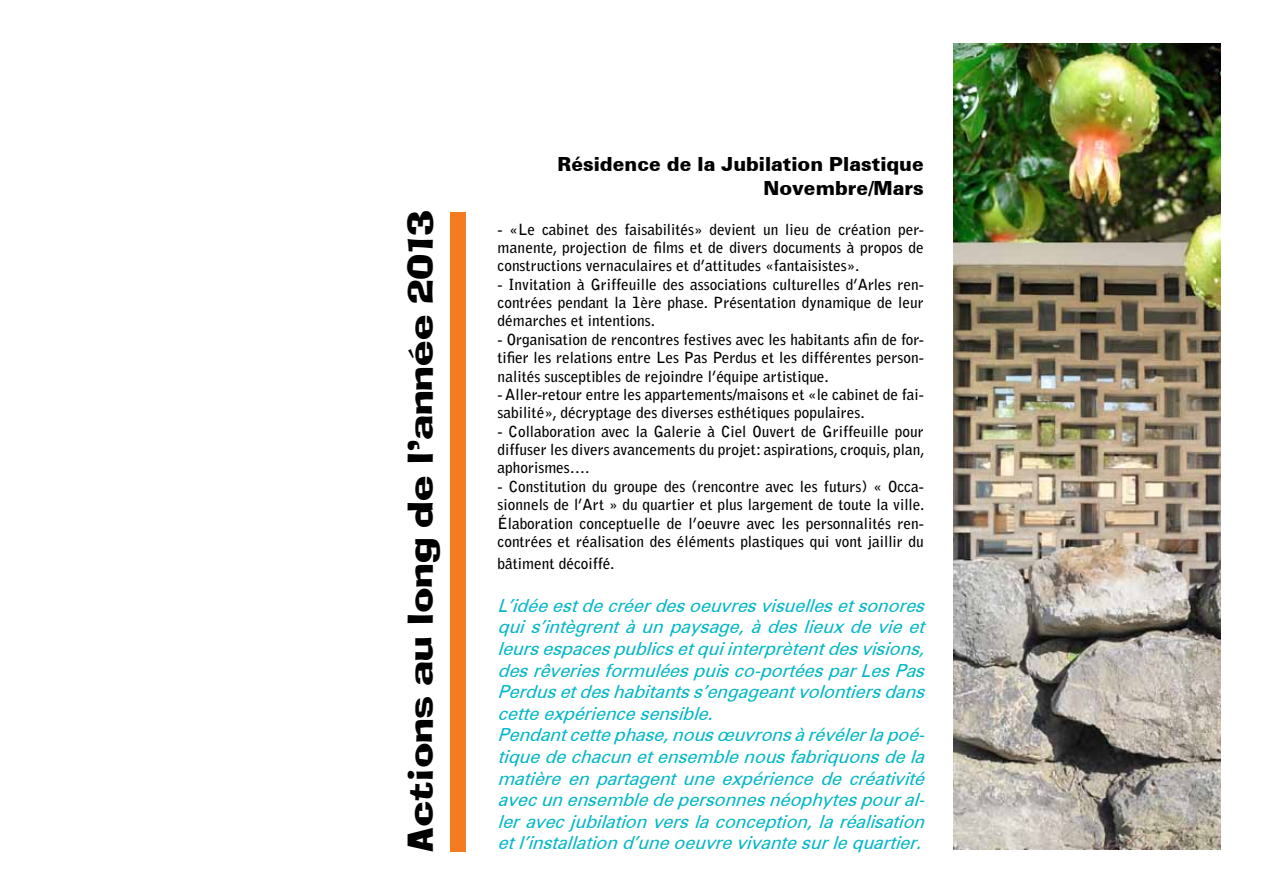
<style>
.page{position:relative;width:1263px;height:893px;background:#fff}
.page>*{position:absolute;margin:0;border:0;box-sizing:border-box;transform-origin:0 0}
.t1{font:33px "Blox";color:#000}
.t2{font:700 19.5px/23.4px "Obelisk";color:#000;text-align:right}
.t3{font:italic 18px/21.6px "Obelisk";color:#00b7c6}
.t4{font:700 15.3px/18.3px "Bell Gothic Std";color:#000;text-align:justify}
</style>
<div class="page">
<div style="left:450px;top:212px;width:16px;height:640px;background:#f47b20"></div>
<img style="left:954px;top:44px;width:266px;height:805px">
<h1 class="t1" style="left:399px;top:852px;width:643px;rotate:-90deg">Actions au long de l’année 2013</h1>
<p class="t2" style="left:557px;top:152px;width:368px">Résidence de la Jubilation Plastique<br>Novembre/Mars</p>
<p class="t4" style="left:497px;top:220px;width:428px">- «Le cabinet des faisabilités» devient un lieu de création per&shy;manente, projection de films et de divers documents à propos de constructions vernaculaires et d’attitudes «fantaisistes».</p>
<p class="t4" style="left:497px;top:275px;width:428px">- Invitation à Griffeuille des associations culturelles d’Arles ren&shy;contrées pendant la 1ère phase. Présentation dynamique de leur démarches et intentions.</p>
<p class="t4" style="left:497px;top:330px;width:428px">- Organisation de rencontres festives avec les habitants afin de for&shy;tifier les relations entre Les Pas Perdus et les différentes person&shy;nalités susceptibles de rejoindre l’équipe artistique.</p>
<p class="t4" style="left:497px;top:385px;width:428px">- Aller-retour entre les appartements/maisons et «le cabinet de fai&shy;sabilité», décryptage des diverses esthétiques populaires.</p>
<p class="t4" style="left:497px;top:422px;width:429px">- Collaboration avec la Galerie à Ciel Ouvert de Griffeuille pour diffuser les divers avancements du projet: aspirations, croquis, plan, aphorismes….</p>
<p class="t4" style="left:497px;top:477px;width:428px">- Constitution du groupe des (rencontre avec les futurs) « Occa&shy;sionnels de l’Art » du quartier et plus largement de toute la ville.<br>Élaboration conceptuelle de l’oeuvre avec les personnalités ren&shy;contrées et réalisation des éléments plastiques qui vont jaillir du</p>
<p class="t4" style="left:497px;top:554px;width:118px">bâtiment décoiffé.</p>
<p class="t3" style="left:497px;top:594px;width:434px">L’idéeestdecréerdesoeuvresvisuellesetsonores quis’intègrentàunpaysage,àdeslieuxdevieet leursespacespublicsetquiinterprètentdesvisions, desrêveriesformuléespuisco-portéesparLesPas Perdusetdeshabitantss’engageantvolontiersdans cetteexpériencesensible.<br>Pendantcettephase,nousœuvronsàrévélerlapoé&shy;tiquedechacunetensemblenousfabriquonsdela matièreenpartagentuneexpériencedecréativité avecunensembledepersonnesnéophytespoural&shy;leravecjubilationverslaconception,laréalisation</p>
<p class="t3" style="left:498px;top:832px;width:431px">etl’installationd’uneoeuvrevivantesurlequartier.</p>
</div>
